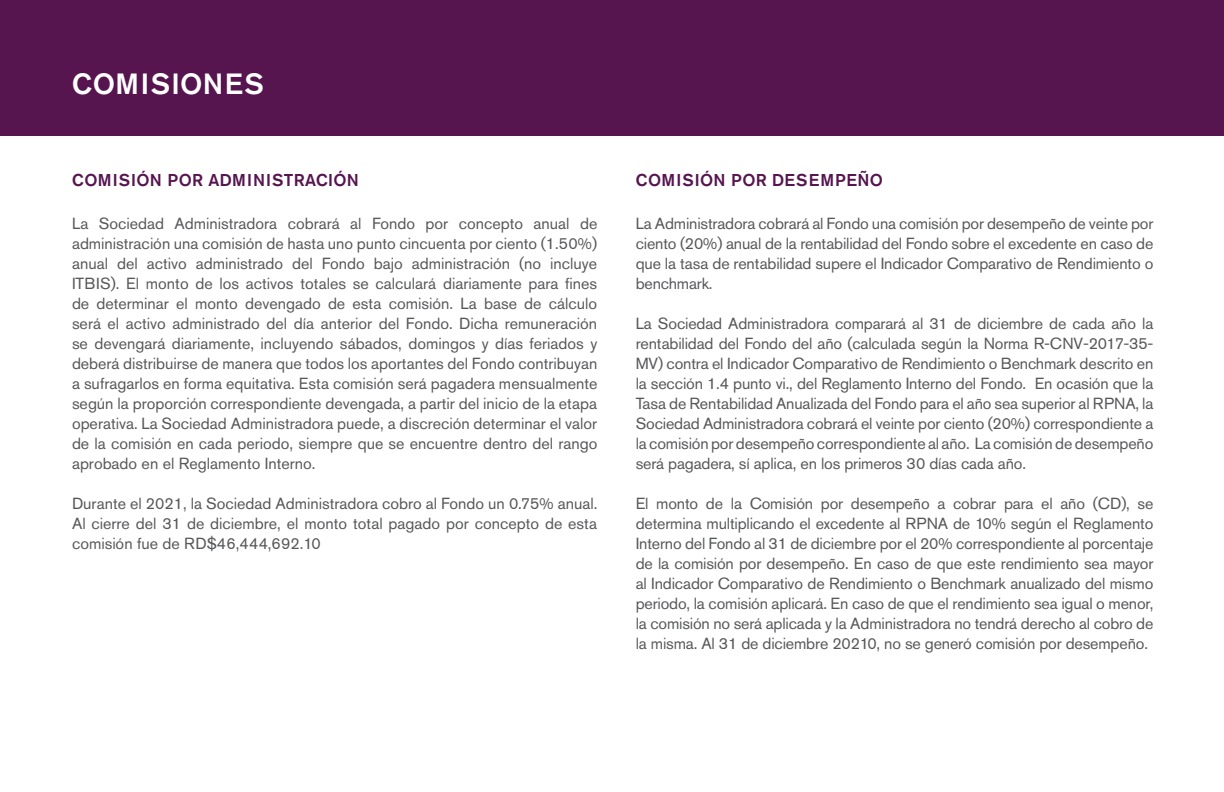
<style>
.page{position:relative;width:1224px;height:792px;background:#fff}
.page>*{position:absolute;margin:0;border:0;box-sizing:border-box;transform-origin:0 0}
.t1{font:500 29px "Akzidenz Grotesk Pro";letter-spacing:.05em;color:#fff}
.t2{font:500 17px "Akzidenz Grotesk Pro";letter-spacing:.02em;color:#56154f}
.t3{font:500 17px "Akzidenz Grotesk Pro";letter-spacing:.04em;color:#56154f}
.t4{font:16px/20px "Akzidenz Grotesk Pro";letter-spacing:-.01em;color:#57585a;text-align:justify}
</style>
<div class="page">
<div style="left:0;top:0;width:1224px;height:135px;background:#56154f"></div>
<hr style="left:1223px;top:255px;width:1px;height:537px;background:#56154f">
<p class="t1" style="left:72px;top:65px;width:193px">COMISIONES</p>
<p class="t2" style="left:72px;top:169px;width:288px">COMISIÓN POR ADMINISTRACIÓN</p>
<p class="t4" style="left:72px;top:213px;width:527px">La Sociedad Administradora cobrará al Fondo por concepto anual de administración una comisión de hasta uno punto cincuenta por ciento (1.50%) anual del activo administrado del Fondo bajo administración (no incluye ITBIS). El monto de los activos totales se calculará diariamente para fines de determinar el monto devengado de esta comisión. La base de cálculo será el activo administrado del día anterior del Fondo. Dicha remuneración se devengará diariamente, incluyendo sábados, domingos y días feriados y deberá distribuirse de manera que todos los aportantes del Fondo contribuyan a sufragarlos en forma equitativa. Esta comisión será pagadera mensualmente según la proporción correspondiente devengada, a partir del inicio de la etapa operativa. La Sociedad Administradora puede, a discreción determinar el valor de la comisión en cada periodo, siempre que se encuentre dentro del rango aprobado en el Reglamento Interno.</p>
<p class="t4" style="left:72px;top:493px;width:527px">Durante el 2021, la Sociedad Administradora cobro al Fondo un 0.75% anual.<br>Al cierre del 31 de diciembre, el monto total pagado por concepto de esta comisión fue de RD$46,444,692.10</p>
<p class="t3" style="left:636px;top:169px;width:249px">COMISIÓN POR DESEMPEÑO</p>
<p class="t4" style="left:636px;top:213px;width:519px">La Administradora cobrará al Fondo una comisión por desempeño de veinte por ciento (20%) anual de la rentabilidad del Fondo sobre el excedente en caso de que la tasa de rentabilidad supere el Indicador Comparativo de Rendimiento o benchmark.</p>
<p class="t4" style="left:636px;top:313px;width:519px">La Sociedad Administradora comparará al 31 de diciembre de cada año la rentabilidad del Fondo del año (calculada según la Norma R-CNV-2017-35- MV) contra el Indicador Comparativo de Rendimiento o Benchmark descrito en la sección 1.4 punto vi., del Reglamento Interno del Fondo. En ocasión que la Tasa de Rentabilidad Anualizada del Fondo para el año sea superior al RPNA, la Sociedad Administradora cobrará el veinte por ciento (20%) correspondiente a la comisión por desempeño correspondiente al año. La comisión de desempeño será pagadera, sí aplica, en los primeros 30 días cada año.</p>
<p class="t4" style="left:636px;top:493px;width:519px">El monto de la Comisión por desempeño a cobrar para el año (CD), se determina multiplicando el excedente al RPNA de 10% según el Reglamento Interno del Fondo al 31 de diciembre por el 20% correspondiente al porcentaje de la comisión por desempeño. En caso de que este rendimiento sea mayor al Indicador Comparativo de Rendimiento o Benchmark anualizado del mismo periodo, la comisión aplicará. En caso de que el rendimiento sea igual o menor, la comisión no será aplicada y la Administradora no tendrá derecho al cobro de la misma. Al 31 de diciembre 20210, no se generó comisión por desempeño.</p>
</div>
